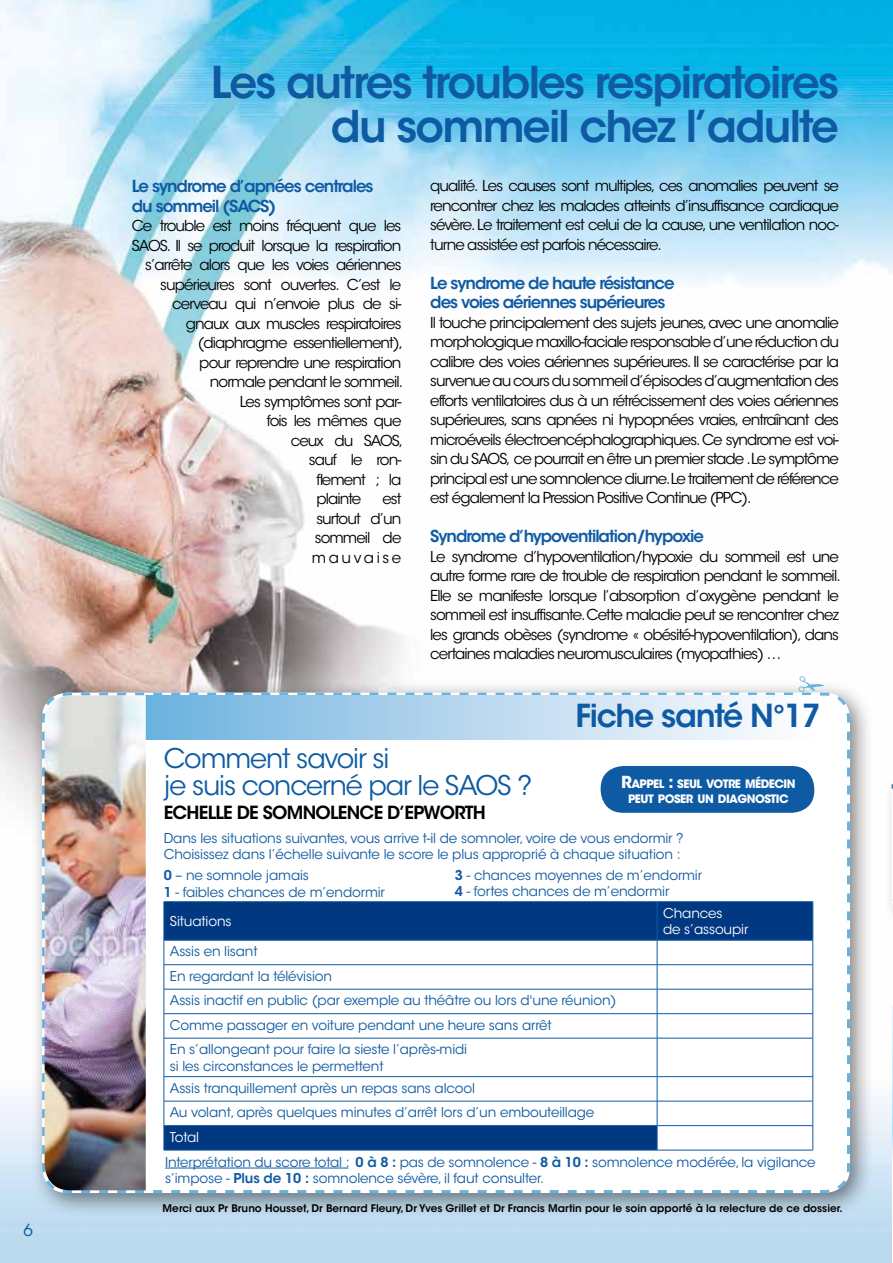
<style>
.page{position:relative;width:893px;height:1263px;background:#fff}
.page>*{position:absolute;margin:0;border:0;box-sizing:border-box;transform-origin:0 0}
.t1{font:600 43.5px/43.5px "ITC Avant Garde Std";letter-spacing:-.04em;color:#0f5ba3;text-align:right}
.t2{font:600 31.5px "ITC Avant Garde Std";letter-spacing:-.04em;color:#0f5ba3}
.t3{font:27px/27px "ITC Avant Garde Std";letter-spacing:-.04em;color:#0f5ba3}
.t4{font:600 18px "ITC Avant Garde Std";letter-spacing:-.04em;color:#000}
.t5{font:600 16.5px/19.5px "ITC Avant Garde Std";letter-spacing:-.06em;color:#0f5ba3}
.t6{font:16.5px "ITC Avant Garde Std";color:#0f5ba3}
.t7{font:15px/19.5px "ITC Avant Garde Std";letter-spacing:-.06em;color:#000;text-align:justify}
.t8{font:13.5px/16.5px "ITC Avant Garde Std";letter-spacing:-.01em;color:#0f5ba3}
.t9{font:13.5px/16.5px "ITC Avant Garde Std";letter-spacing:-.01em;color:#fff}
.t10{font:700 11.55px/15px "ITC Avant Garde Std";letter-spacing:-.045em;color:#fff;text-align:center}
.t11{font:600 10.5px "ITC Avant Garde Std";color:#000}
.s1{font-size:16.5px}
.s2{font-weight:600}
</style>
<div class="page">
<img style="left:0;top:0;width:893px;height:1263px">
<div style="left:28px;top:679px;width:845px;height:538px;background:#000;opacity:.5"></div>
<svg style="left:41px;top:691px;width:810px;height:503px"></svg>
<div style="left:146px;top:696px;width:674px;height:44px;background:linear-gradient(to right,#6fb3df,#fff)"></div>
<div style="left:601px;top:766px;width:213px;height:47px;background:#0f5ba3;border-radius:22px"></div>
<hr style="left:165px;top:1168px;width:183px;height:1px;background:#0f5ba3">
<img style="left:45px;top:695px;width:101px;height:495px">
<svg style="left:165px;top:902px;width:648px;height:248px"></svg>
<hr style="left:164px;top:901px;width:493px;height:1px;background:#0f5ba3">
<hr style="left:164px;top:902px;width:1px;height:38px;background:#0f5ba3">
<hr style="left:657px;top:901px;width:156px;height:1px;background:#0f5ba3">
<hr style="left:657px;top:902px;width:1px;height:38px;background:#0f5ba3">
<hr style="left:813px;top:902px;width:1px;height:38px;background:#0f5ba3">
<hr style="left:164px;top:940px;width:493px;height:1px;background:#0f5ba3">
<hr style="left:657px;top:940px;width:156px;height:1px;background:#0f5ba3">
<hr style="left:164px;top:964px;width:493px;height:1px;background:#0f5ba3">
<hr style="left:657px;top:964px;width:156px;height:1px;background:#0f5ba3">
<hr style="left:164px;top:989px;width:493px;height:1px;background:#0f5ba3">
<hr style="left:657px;top:989px;width:156px;height:1px;background:#0f5ba3">
<hr style="left:164px;top:1013px;width:493px;height:1px;background:#0f5ba3">
<svg style="left:164px;top:940px;width:1px;height:98px"></svg>
<hr style="left:657px;top:1013px;width:156px;height:1px;background:#0f5ba3">
<svg style="left:657px;top:940px;width:1px;height:98px"></svg>
<svg style="left:813px;top:940px;width:1px;height:98px"></svg>
<hr style="left:164px;top:1038px;width:493px;height:1px;background:#0f5ba3">
<hr style="left:164px;top:1038px;width:1px;height:38px;background:#0f5ba3">
<hr style="left:657px;top:1038px;width:156px;height:1px;background:#0f5ba3">
<hr style="left:657px;top:1038px;width:1px;height:38px;background:#0f5ba3">
<hr style="left:813px;top:1038px;width:1px;height:38px;background:#0f5ba3">
<hr style="left:164px;top:1076px;width:493px;height:1px;background:#0f5ba3">
<hr style="left:657px;top:1076px;width:156px;height:1px;background:#0f5ba3">
<hr style="left:164px;top:1101px;width:493px;height:1px;background:#0f5ba3">
<hr style="left:657px;top:1101px;width:156px;height:1px;background:#0f5ba3">
<hr style="left:164px;top:1125px;width:493px;height:1px;background:#0f5ba3">
<svg style="left:164px;top:1077px;width:1px;height:73px"></svg>
<hr style="left:164px;top:1150px;width:493px;height:1px;background:#0f5ba3">
<hr style="left:657px;top:1125px;width:156px;height:1px;background:#0f5ba3">
<svg style="left:657px;top:1077px;width:1px;height:73px"></svg>
<svg style="left:813px;top:1077px;width:1px;height:73px"></svg>
<hr style="left:657px;top:1150px;width:156px;height:1px;background:#0f5ba3">
<img style="left:892px;top:1005px;width:1px;height:258px">
<div style="left:883px;top:775px;width:10px;height:151px;background:#fbfbfb"></div>
<img style="left:891px;top:784px;width:2px;height:121px">
<svg style="left:77px;top:676px;width:772px;height:33px"></svg>
<p class="t6" style="left:24px;top:1219px;width:11px">6</p>
<h1 class="t1" style="left:211px;top:60px;width:630px">Les autres troubles respiratoires du sommeil chez l’adulte</h1>
<p class="t5" style="left:132px;top:176px;width:243px">Le syndrome d’apnées centrales du sommeil (SACS)</p>
<p class="t7" style="left:132px;top:216px;width:271px">Ce trouble est moins fréquent que les</p>
<p class="t7" style="left:132px;top:236px;width:271px">SAOS. Il se produit lorsque la respiration</p>
<p class="t7" style="left:145px;top:255px;width:258px">s’arrête alors que les voies aériennes</p>
<p class="t7" style="left:160px;top:275px;width:243px">supérieures sont ouvertes. C’est le</p>
<p class="t7" style="left:172px;top:294px;width:231px">cerveau qui n’envoie plus de si-</p>
<p class="t7" style="left:186px;top:314px;width:217px">gnaux aux muscles respiratoires</p>
<p class="t7" style="left:198px;top:333px;width:207px">(diaphragme essentiellement),</p>
<p class="t7" style="left:199px;top:353px;width:204px">pour reprendre une respiration</p>
<p class="t7" style="left:210px;top:372px;width:195px">normale pendant le sommeil.</p>
<p class="t7" style="left:240px;top:392px;width:163px">Les symptômes sont par-</p>
<p class="t7" style="left:267px;top:411px;width:136px">fois les mêmes que</p>
<p class="t7" style="left:291px;top:431px;width:114px">ceux du SAOS,</p>
<p class="t7" style="left:309px;top:450px;width:94px">sauf le ron-</p>
<p class="t7" style="left:316px;top:470px;width:87px">flement ; la</p>
<p class="t7" style="left:316px;top:489px;width:46px">plainte</p>
<p class="t7" style="left:430px;top:176px;width:410px">qualité. Les causes sont multiples, ces anomalies peuvent se rencontrer chez les malades atteints d’insuffisance cardiaque sévère. Le traitement est celui de la cause, une ventilation noc&shy;turne assistée est parfois nécessaire.</p>
<p class="t5" style="left:430px;top:273px;width:246px">Le syndrome de haute résistance des voies aériennes supérieures</p>
<p class="t7" style="left:430px;top:313px;width:410px">Il touche principalement des sujets jeunes, avec une anomalie morphologique maxillo-faciale responsable d’une réduction du calibre des voies aériennes supérieures. Il se caractérise par la survenue au cours du sommeil d’épisodes d’augmentation des efforts ventilatoires dus à un rétrécissement des voies aériennes supérieures, sans apnées ni hypopnées vraies, entraînant des microéveils électroencéphalographiques. Ce syndrome est voi&shy;sin du SAOS, ce pourrait en être un premier stade .Le symptôme principal est une somnolence diurne.Le traitement de référence est également la Pression Positive Continue (PPC).</p>
<p class="t5" style="left:430px;top:526px;width:275px">Syndrome d’hypoventilation/hypoxie</p>
<p class="t7" style="left:430px;top:547px;width:412px">Le syndrome d’hypoventilation/hypoxie du sommeil est une autre forme rare de trouble de respiration pendant le sommeil.<br>Elle se manifeste lorsque l’absorption d’oxygène pendant le sommeil est insuffisante. Cette maladie peut se rencontrer chez les grands obèses (syndrome « obésité-hypoventilation), dans certaines maladies neuromusculaires (myopathies) …</p>
<p class="t7" style="left:312px;top:489px;width:91px;text-align:right">est<br>surtout d’un sommeil de mauvaise</p>
<h3 class="t3" style="left:164px;top:745px;width:370px">Comment savoir si<br>je suis concerné par le SAOS ?</h3>
<p class="t4" style="left:164px;top:801px;width:324px">ECHELLE DE SOMNOLENCE D’EPWORTH</p>
<h2 class="t2" style="left:575px;top:696px;width:247px">Fiche santé N°17</h2>
<p class="t10" style="left:621px;top:776px;width:176px"><span class="s1">R</span>APPEL <span class="s1">:</span> SEUL VOTRE MÉDECIN<br>PEUT POSER UN DIAGNOSTIC</p>
<p class="t8" style="left:164px;top:830px;width:522px">Dans les situations suivantes, vous arrive t-il de somnoler, voire de vous endormir ?<br>Choisissez dans l’échelle suivante le score le plus approprié à chaque situation :</p>
<p class="t8" style="left:164px;top:867px;width:223px"><span class="s2">0</span> – ne somnole jamais<br><span class="s2">1</span> - faibles chances de m’endormir</p>
<p class="t8" style="left:455px;top:867px;width:249px"><span class="s2">3</span> - chances moyennes de m’endormir<br><span class="s2">4</span> - fortes chances de m’endormir</p>
<p class="t9" style="left:170px;top:913px;width:63px">Situations</p>
<p class="t9" style="left:663px;top:905px;width:87px">Chances<br>de s’assoupir</p>
<p class="t8" style="left:170px;top:939px;width:448px;line-height:24.5px">Assis en lisant<br>En regardant la télévision<br>Assis inactif en public (par exemple au théâtre ou lors d'une réunion)<br>Comme passager en voiture pendant une heure sans arrêt<br>En s’allongeant pour faire la sieste l’après-midi</p>
<p class="t8" style="left:170px;top:1055px;width:307px;line-height:22px">si les circonstances le permettent<br>Assis tranquillement après un repas sans alcool</p>
<p class="t8" style="left:170px;top:1104px;width:426px">Au volant, après quelques minutes d’arrêt lors d’un embouteillage</p>
<p class="t9" style="left:170px;top:1128px;width:31px">Total</p>
<p class="t8" style="left:165px;top:1154px;width:652px">Interprétation du score total : <span class="s2">0 à 8 :</span> pas de somnolence - <span class="s2">8 à 10 :</span> somnolence modérée, la vigilance s’impose - <span class="s2">Plus de 10 :</span> somnolence sévère, il faut consulter.</p>
<p class="t11" style="left:163px;top:1202px;width:682px">Merci aux Pr Bruno Housset, Dr Bernard Fleury, Dr Yves Grillet et Dr Francis Martin pour le soin apporté à la relecture de ce dossier.</p>
</div>
